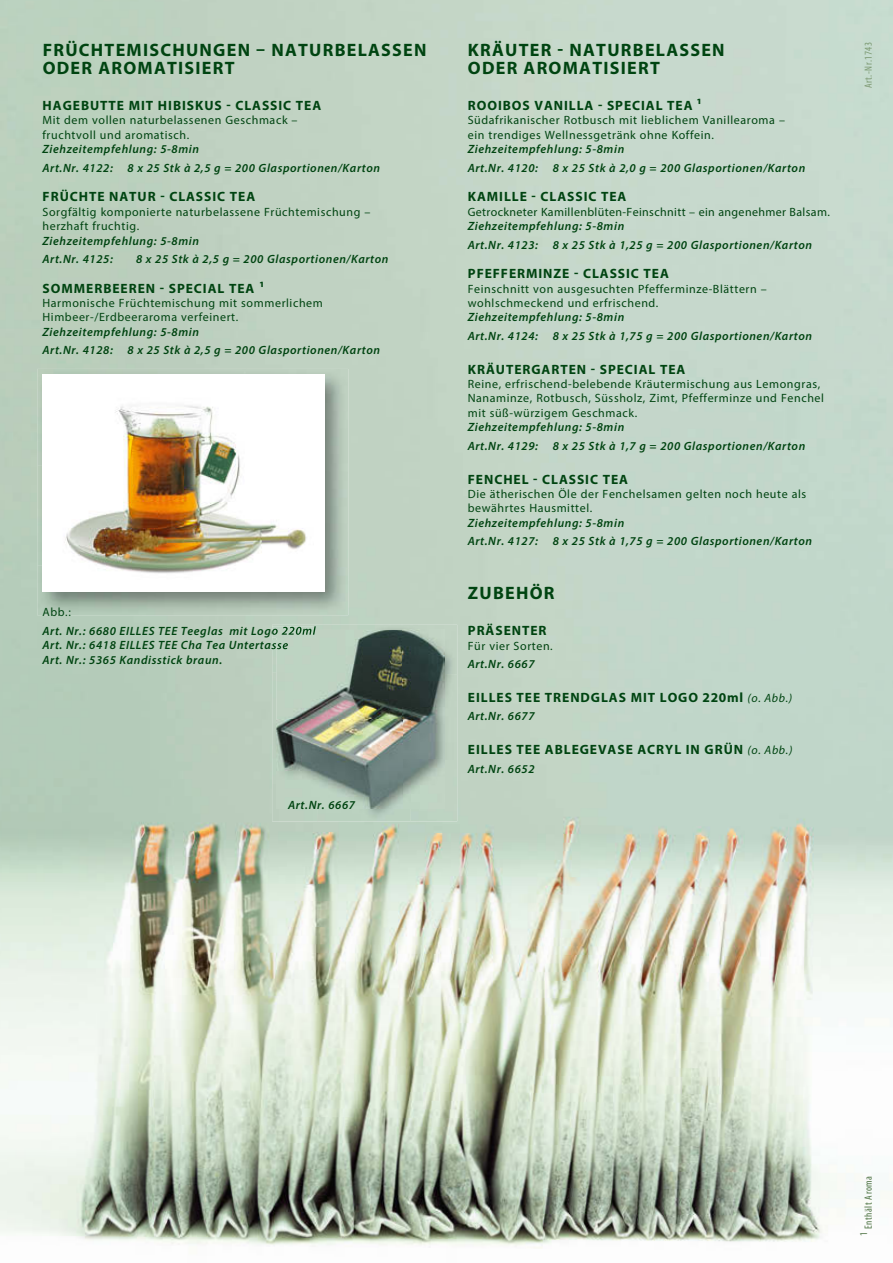
<style>
.page{position:relative;width:893px;height:1263px;background:#fff}
.page>*{position:absolute;margin:0;border:0;box-sizing:border-box;transform-origin:0 0}
.t1{font:700 18px/18px "Myriad Pro";letter-spacing:.07em;color:#041}
.t2{font:700 13.5px "Myriad Pro";letter-spacing:.07em;color:#041}
.t3{font:italic 600 12px/18.6px "Myriad Pro";letter-spacing:.05em;color:#041}
.t4{font:12px/14.4px "Myriad Pro";letter-spacing:.05em;color:#041}
.t5{font:12px "Myriad Pro";letter-spacing:.03em;color:#041}
.t6{font:condensed 10.5px "Myriad Pro";letter-spacing:.05em;color:#4d7343}
.t7{font:condensed 10.5px "Myriad Pro";letter-spacing:.05em;color:#7b9870}
.s1{font-weight:400;font-style:italic;font-size:12px}
</style>
<div class="page">
<img style="left:0;top:0;width:893px;height:1248px">
<img style="left:37px;top:369px;width:207px;height:96px">
<img style="left:244px;top:369px;width:104px;height:196px">
<img style="left:37px;top:465px;width:6px;height:100px">
<img style="left:37px;top:565px;width:311px;height:50px">
<div style="left:43px;top:374px;width:282px;height:218px;background:#fff"></div>
<img style="left:65px;top:405px;width:242px;height:169px">
<img style="left:272px;top:625px;width:185px;height:49px">
<img style="left:272px;top:672px;width:45px;height:149px">
<div style="left:411px;top:674px;width:46px;height:147px;background:#c0d2c2"></div>
<img style="left:317px;top:808px;width:94px;height:13px">
<img style="left:272px;top:626px;width:44px;height:11px">
<img style="left:277px;top:630px;width:167px;height:178px">
<img style="left:277px;top:630px;width:39px;height:7px">
<svg style="left:272px;top:641px;width:16px;height:8px"></svg>
<h1 class="t1" style="left:43px;top:40px;width:385px">FRÜCHTEMISCHUNGEN – NATURBELASSEN<br>ODER AROMATISIERT</h1>
<p class="t2" style="left:43px;top:97px;width:280px">HAGEBUTTE MIT HIBISKUS - CLASSIC TEA</p>
<p class="t4" style="left:43px;top:113px;width:257px">Mit dem vollen naturbelassenen Geschmack – fruchtvoll und aromatisch.</p>
<p class="t3" style="left:43px;top:140px;width:339px">Ziehzeitempfehlung: 5-8min<br>Art.Nr. 4122: 8 x 25 Stk à 2,5 g = 200 Glasportionen/Karton</p>
<p class="t2" style="left:43px;top:188px;width:214px">FRÜCHTE NATUR - CLASSIC TEA</p>
<p class="t4" style="left:43px;top:204px;width:329px">Sorgfältig komponierte naturbelassene Früchtemischung – herzhaft fruchtig.</p>
<p class="t3" style="left:43px;top:231px;width:158px">Ziehzeitempfehlung: 5-8min<br>Art.Nr. 4125:</p>
<p class="t3" style="left:136px;top:249px;width:254px">8 x 25 Stk à 2,5 g = 200 Glasportionen/Karton</p>
<p class="t2" style="left:43px;top:279px;width:223px">SOMMERBEEREN - SPECIAL TEA ¹</p>
<p class="t4" style="left:43px;top:296px;width:282px">Harmonische Früchtemischung mit sommerlichem<br>Himbeer-/Erdbeeraroma verfeinert.</p>
<p class="t3" style="left:43px;top:322px;width:339px">Ziehzeitempfehlung: 5-8min<br>Art.Nr. 4128: 8 x 25 Stk à 2,5 g = 200 Glasportionen/Karton</p>
<p class="t4" style="left:43px;top:605px;width:30px">Abb.:</p>
<p class="t3" style="left:43px;top:623px;width:275px;line-height:14.4px">Art. Nr.: 6680 EILLES TEE Teeglas mit Logo 220ml<br>Art. Nr.: 6418 EILLES TEE Cha Tea Untertasse<br>Art. Nr.: 5365 Kandisstick braun.</p>
<p class="t3" style="left:288px;top:795px;width:68px">Art.Nr. 6667</p>
<h1 class="t1" style="left:468px;top:40px;width:258px">KRÄUTER - NATURBELASSEN<br>ODER AROMATISIERT</h1>
<p class="t2" style="left:468px;top:97px;width:235px">ROOIBOS VANILLA - SPECIAL TEA ¹</p>
<p class="t4" style="left:468px;top:113px;width:319px">Südafrikanischer Rotbusch mit lieblichem Vanillearoma – ein trendiges Wellnessgetränk ohne Koffein.</p>
<p class="t3" style="left:468px;top:140px;width:339px">Ziehzeitempfehlung: 5-8min<br>Art.Nr. 4120: 8 x 25 Stk à 2,0 g = 200 Glasportionen/Karton</p>
<p class="t2" style="left:468px;top:188px;width:160px">KAMILLE - CLASSIC TEA</p>
<p class="t5" style="left:468px;top:204px;width:364px">Getrockneter Kamillenblüten-Feinschnitt – ein angenehmer Balsam.</p>
<p class="t3" style="left:468px;top:216px;width:346px">Ziehzeitempfehlung: 5-8min<br>Art.Nr. 4123: 8 x 25 Stk à 1,25 g = 200 Glasportionen/Karton</p>
<p class="t2" style="left:468px;top:265px;width:203px">PFEFFERMINZE - CLASSIC TEA</p>
<p class="t4" style="left:468px;top:281px;width:301px">Feinschnitt von ausgesuchten Pfefferminze-Blättern – wohlschmeckend und erfrischend.</p>
<p class="t3" style="left:468px;top:308px;width:346px">Ziehzeitempfehlung: 5-8min<br>Art.Nr. 4124: 8 x 25 Stk à 1,75 g = 200 Glasportionen/Karton</p>
<p class="t2" style="left:468px;top:360px;width:219px">KRÄUTERGARTEN - SPECIAL TEA</p>
<p class="t4" style="left:468px;top:377px;width:358px">Reine, erfrischend-belebende Kräutermischung aus Lemongras,<br>Nanaminze, Rotbusch, Süssholz, Zimt, Pfefferminze und Fenchel mit süß-würzigem Geschmack.</p>
<p class="t3" style="left:468px;top:418px;width:339px">Ziehzeitempfehlung: 5-8min<br>Art.Nr. 4129: 8 x 25 Stk à 1,7 g = 200 Glasportionen/Karton</p>
<p class="t2" style="left:468px;top:470px;width:162px">FENCHEL - CLASSIC TEA</p>
<p class="t4" style="left:468px;top:487px;width:340px">Die ätherischen Öle der Fenchelsamen gelten noch heute als bewährtes Hausmittel.</p>
<p class="t3" style="left:468px;top:513px;width:346px">Ziehzeitempfehlung: 5-8min<br>Art.Nr. 4127: 8 x 25 Stk à 1,75 g = 200 Glasportionen/Karton</p>
<h1 class="t1" style="left:468px;top:583px;width:88px">ZUBEHÖR</h1>
<p class="t2" style="left:468px;top:622px;width:80px">PRÄSENTER</p>
<p class="t4" style="left:468px;top:638px;width:87px">Für vier Sorten.</p>
<p class="t3" style="left:468px;top:654px;width:68px">Art.Nr. 6667</p>
<p class="t2" style="left:468px;top:688px;width:326px">EILLES TEE TRENDGLAS MIT LOGO 220ml <span class="s1">(o. Abb.)</span></p>
<p class="t3" style="left:468px;top:707px;width:68px">Art.Nr. 6677</p>
<p class="t2" style="left:468px;top:741px;width:326px">EILLES TEE ABLEGEVASE ACRYL IN GRÜN <span class="s1">(o. Abb.)</span></p>
<p class="t3" style="left:468px;top:759px;width:68px">Art.Nr. 6652</p>
<p class="t7" style="left:862px;top:88px;width:48px;rotate:-90deg">Art.-Nr.1743</p>
<p class="t6" style="left:862px;top:1236px;width:61px;rotate:-90deg">1 Enthält Aroma</p>
</div>
